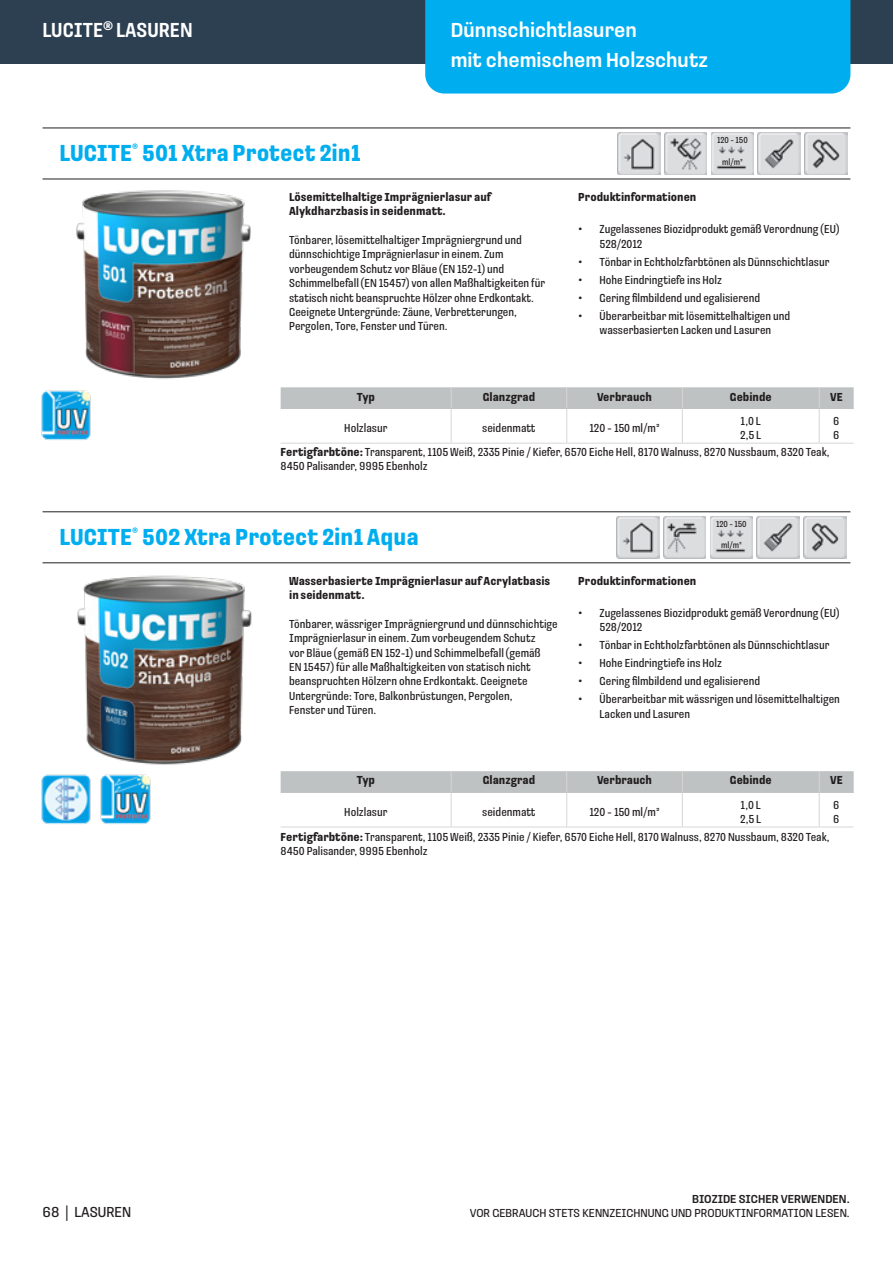
<style>
.page{position:relative;width:893px;height:1263px;background:#fff}
.page>*{position:absolute;margin:0;border:0;box-sizing:border-box;transform-origin:0 0}
.t1{font:700 24px "Loos Compressed";color:#00aeef}
.t2{font:500 21px/30px "Loos Condensed";color:#fff}
.t3{font:500 21px "Loos Compressed";color:#fff}
.t4{font:15px "Loos Condensed";color:#231f20}
.t5{font:12px/14.4px "Loos Compressed";color:#231f20}
.t6{font:700 12px/14.4px "Loos Compressed";color:#231f20}
.t7{font:12px "Loos Condensed";color:#231f20}
.t8{font:500 12px "Loos Condensed";color:#231f20}
.t9{font:9px "Loos Compressed";color:#231f20}
.s1{font-size:15px}
.s2{font-weight:700}
</style>
<div class="page">
<hr style="left:43px;top:128px;width:807px;height:1px;background:#231f20">
<hr style="left:43px;top:179px;width:807px;height:1px;background:#231f20">
<img style="left:618px;top:132px;width:42px;height:43px">
<img style="left:664px;top:132px;width:43px;height:43px">
<img style="left:758px;top:132px;width:42px;height:43px">
<img style="left:805px;top:132px;width:42px;height:43px">
<img style="left:76px;top:190px;width:175px;height:189px">
<img style="left:41px;top:390px;width:50px;height:50px">
<hr style="left:281px;top:408px;width:170px;height:1px;background:#bfc2c2">
<hr style="left:451px;top:408px;width:116px;height:1px;background:#bfc2c2">
<hr style="left:567px;top:408px;width:115px;height:1px;background:#bfc2c2">
<div style="left:281px;top:387px;width:573px;height:21px;background:#bfc2c2"></div>
<hr style="left:682px;top:408px;width:137px;height:1px;background:#bfc2c2">
<hr style="left:819px;top:408px;width:35px;height:1px;background:#bfc2c2">
<hr style="left:451px;top:409px;width:1px;height:34px;background:#d7d7d5">
<hr style="left:281px;top:443px;width:170px;height:1px;background:#d7d7d5">
<hr style="left:566px;top:409px;width:1px;height:34px;background:#d7d7d5">
<hr style="left:451px;top:443px;width:116px;height:1px;background:#d7d7d5">
<hr style="left:682px;top:409px;width:1px;height:34px;background:#d7d7d5">
<hr style="left:567px;top:443px;width:115px;height:1px;background:#d7d7d5">
<hr style="left:819px;top:409px;width:1px;height:34px;background:#d7d7d5">
<hr style="left:682px;top:443px;width:137px;height:1px;background:#d7d7d5">
<hr style="left:819px;top:443px;width:35px;height:1px;background:#d7d7d5">
<img style="left:711px;top:132px;width:43px;height:43px">
<hr style="left:43px;top:511px;width:807px;height:1px;background:#231f20">
<hr style="left:43px;top:562px;width:807px;height:1px;background:#231f20">
<img style="left:617px;top:516px;width:42px;height:43px">
<img style="left:663px;top:516px;width:43px;height:43px">
<img style="left:757px;top:516px;width:42px;height:43px">
<img style="left:804px;top:516px;width:42px;height:43px">
<img style="left:77px;top:575px;width:204px;height:204px">
<img style="left:41px;top:771px;width:53px;height:53px">
<img style="left:98px;top:771px;width:55px;height:53px">
<hr style="left:281px;top:792px;width:170px;height:1px;background:#bfc2c2">
<hr style="left:451px;top:792px;width:116px;height:1px;background:#bfc2c2">
<hr style="left:567px;top:792px;width:115px;height:1px;background:#bfc2c2">
<div style="left:281px;top:771px;width:573px;height:21px;background:#bfc2c2"></div>
<hr style="left:682px;top:792px;width:137px;height:1px;background:#bfc2c2">
<hr style="left:819px;top:792px;width:35px;height:1px;background:#bfc2c2">
<hr style="left:451px;top:793px;width:1px;height:34px;background:#d7d7d5">
<hr style="left:281px;top:827px;width:170px;height:1px;background:#d7d7d5">
<hr style="left:566px;top:793px;width:1px;height:34px;background:#d7d7d5">
<hr style="left:451px;top:827px;width:116px;height:1px;background:#d7d7d5">
<hr style="left:682px;top:793px;width:1px;height:34px;background:#d7d7d5">
<hr style="left:567px;top:827px;width:115px;height:1px;background:#d7d7d5">
<hr style="left:819px;top:793px;width:1px;height:34px;background:#d7d7d5">
<hr style="left:682px;top:827px;width:137px;height:1px;background:#d7d7d5">
<hr style="left:819px;top:827px;width:35px;height:1px;background:#d7d7d5">
<img style="left:710px;top:516px;width:43px;height:43px">
<div style="left:0;top:0;width:893px;height:64px;background:#2d4052"></div>
<div style="left:425px;top:0;width:425px;height:94px;background:#00aeef"></div>
<h2 class="t3" style="left:43px;top:15px;width:152px">LUCITE<sup>®</sup> LASUREN</h2>
<h2 class="t2" style="left:451px;top:14px;width:259px">Dünnschichtlasuren<br>mit chemischem Holzschutz</h2>
<h1 class="t1" style="left:60px;top:136px;width:303px">LUCITE<sup>®</sup> 501 Xtra Protect 2in1</h1>
<p class="t6" style="left:289px;top:189px;width:203px">Lösemittelhaltige Imprägnierlasur auf<br>Alykdharzbasis in seidenmatt.</p>
<p class="t5" style="left:289px;top:232px;width:258px">Tönbarer, lösemittelhaltiger Imprägniergrund und dünnschichtige Imprägnierlasur in einem. Zum vorbeugendem Schutz vor Bläue (EN 152-1) und Schimmelbefall (EN 15457) von allen Maßhaltigkeiten für statisch nicht beanspruchte Hölzer ohne Erdkontakt.<br>Geeignete Untergründe: Zäune, Verbretterungen, Pergolen, Tore, Fenster und Türen.</p>
<p class="t9" style="left:717px;top:134px;width:32px">120 - 150</p>
<p class="t9" style="left:722px;top:155px;width:22px">ml/m²</p>
<p class="t6" style="left:578px;top:189px;width:120px">Produktinformationen</p>
<p class="t5" style="left:600px;top:221px;width:241px;text-indent:-21px"><span class="s1">•</span> Zugelassenes Biozidprodukt gemäß Verordnung (EU)<br>528/2012</p>
<p class="t5" style="left:578px;top:254px;width:253px"><span class="s1">•</span> Tönbar in Echtholzfarbtönen als Dünnschichtlasur</p>
<p class="t5" style="left:578px;top:272px;width:145px"><span class="s1">•</span> Hohe Eindringtiefe ins Holz</p>
<p class="t5" style="left:578px;top:290px;width:183px"><span class="s1">•</span> Gering filmbildend und egalisierend</p>
<p class="t5" style="left:578px;top:308px;width:213px;text-align:center"><span class="s1">•</span> Überarbeitbar mit lösemittelhaltigen und wasserbasierten Lacken und Lasuren</p>
<p class="t6" style="left:357px;top:389px;width:20px">Typ</p>
<p class="t6" style="left:483px;top:389px;width:54px">Glanzgrad</p>
<p class="t6" style="left:597px;top:389px;width:57px">Verbrauch</p>
<p class="t6" style="left:730px;top:389px;width:43px">Gebinde</p>
<p class="t6" style="left:830px;top:389px;width:14px">VE</p>
<p class="t5" style="left:344px;top:420px;width:45px">Holzlasur</p>
<p class="t5" style="left:482px;top:420px;width:55px">seidenmatt</p>
<p class="t5" style="left:589px;top:420px;width:72px">120 - 150 ml/m²</p>
<p class="t5" style="left:740px;top:413px;width:23px">1,0 L<br>2,5 L</p>
<p class="t5" style="left:833px;top:413px;width:8px">6<br>6</p>
<p class="t5" style="left:281px;top:444px;width:550px"><span class="s2">Fertigfarbtöne:</span> Transparent, 1105 Weiß, 2335 Pinie / Kiefer, 6570 Eiche Hell, 8170 Walnuss, 8270 Nussbaum, 8320 Teak,<br>8450 Palisander, 9995 Ebenholz</p>
<h1 class="t1" style="left:60px;top:520px;width:361px">LUCITE<sup>®</sup> 502 Xtra Protect 2in1 Aqua</h1>
<p class="t6" style="left:289px;top:573px;width:263px">Wasserbasierte Imprägnierlasur auf Acrylatbasis in seidenmatt.</p>
<p class="t5" style="left:289px;top:616px;width:270px">Tönbarer, wässriger Imprägniergrund und dünnschichtige Imprägnierlasur in einem. Zum vorbeugendem Schutz<br>vor Bläue (gemäß EN 152-1) und Schimmelbefall (gemäß<br>EN 15457) für alle Maßhaltigkeiten von statisch nicht beanspruchten Hölzern ohne Erdkontakt. Geeignete Untergründe: Tore, Balkonbrüstungen, Pergolen,<br>Fenster und Türen.</p>
<p class="t9" style="left:716px;top:518px;width:32px">120 - 150</p>
<p class="t9" style="left:721px;top:539px;width:22px">ml/m²</p>
<p class="t6" style="left:578px;top:573px;width:120px">Produktinformationen</p>
<p class="t5" style="left:600px;top:605px;width:241px;text-indent:-21px"><span class="s1">•</span> Zugelassenes Biozidprodukt gemäß Verordnung (EU)<br>528/2012</p>
<p class="t5" style="left:578px;top:638px;width:253px"><span class="s1">•</span> Tönbar in Echtholzfarbtönen als Dünnschichtlasur</p>
<p class="t5" style="left:578px;top:656px;width:145px"><span class="s1">•</span> Hohe Eindringtiefe ins Holz</p>
<p class="t5" style="left:578px;top:674px;width:183px"><span class="s1">•</span> Gering filmbildend und egalisierend</p>
<p class="t5" style="left:600px;top:692px;width:242px;text-indent:-21px"><span class="s1">•</span> Überarbeitbar mit wässrigen und lösemittelhaltigen<br>Lacken und Lasuren</p>
<p class="t4" style="left:43px;top:1201px;width:90px">68 | LASUREN</p>
<p class="t6" style="left:357px;top:772px;width:20px">Typ</p>
<p class="t6" style="left:483px;top:772px;width:54px">Glanzgrad</p>
<p class="t6" style="left:597px;top:772px;width:57px">Verbrauch</p>
<p class="t6" style="left:730px;top:772px;width:43px">Gebinde</p>
<p class="t6" style="left:830px;top:772px;width:14px">VE</p>
<p class="t5" style="left:344px;top:804px;width:45px">Holzlasur</p>
<p class="t5" style="left:482px;top:804px;width:55px">seidenmatt</p>
<p class="t5" style="left:589px;top:804px;width:72px">120 - 150 ml/m²</p>
<p class="t5" style="left:740px;top:797px;width:23px">1,0 L<br>2,5 L</p>
<p class="t5" style="left:833px;top:797px;width:8px">6<br>6</p>
<p class="t5" style="left:281px;top:829px;width:550px"><span class="s2">Fertigfarbtöne:</span> Transparent, 1105 Weiß, 2335 Pinie / Kiefer, 6570 Eiche Hell, 8170 Walnuss, 8270 Nussbaum, 8320 Teak,<br>8450 Palisander, 9995 Ebenholz</p>
<p class="t8" style="left:692px;top:1190px;width:159px">BIOZIDE SICHER VERWENDEN.</p>
<p class="t7" style="left:470px;top:1205px;width:381px">VOR GEBRAUCH STETS KENNZEICHNUNG UND PRODUKTINFORMATION LESEN.</p>
</div>
